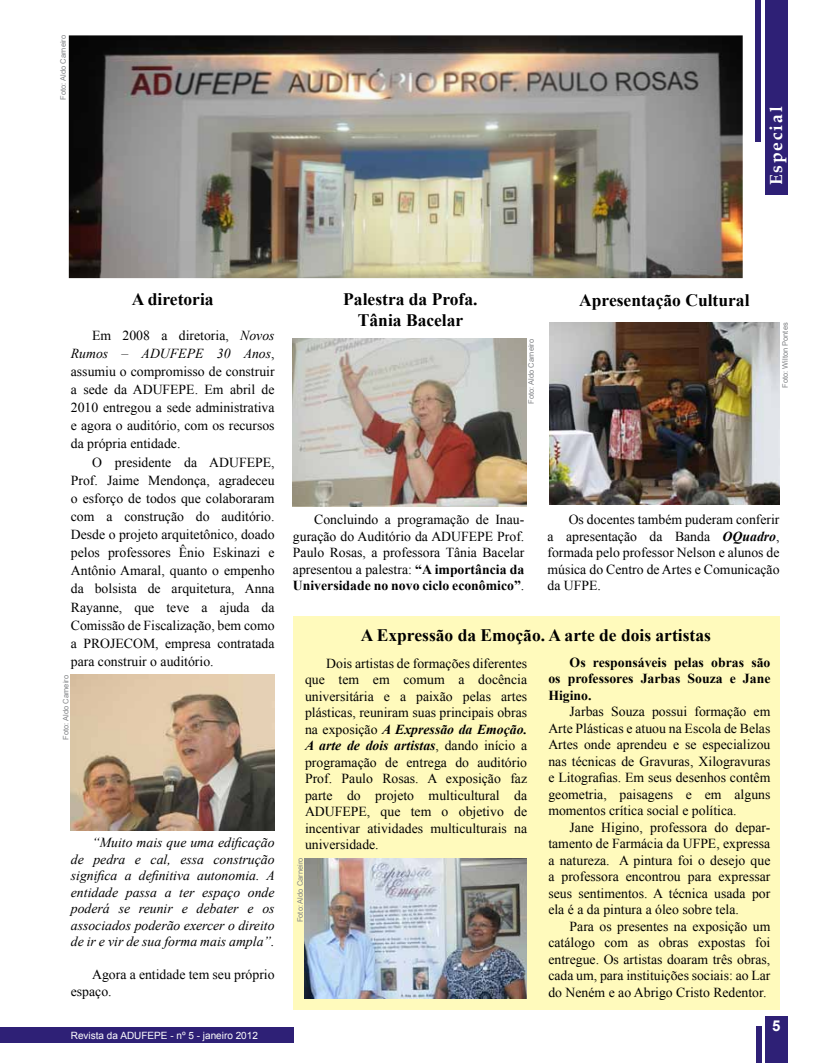
<style>
.page{position:relative;width:815px;height:1063px;background:#fff}
.page>*{position:absolute;margin:0;border:0;box-sizing:border-box;transform-origin:0 0}
.t1{font:700 17.5px/21px "Times New Roman";color:#000;text-align:center}
.t2{font:700 17.5px "Book Antiqua";letter-spacing:.1em;color:#fff}
.t3{font:700 15px "Arial";color:#fff}
.t4{font:13.75px/16.5px "Times New Roman";color:#000;text-align:justify}
.t5{font:italic 13.75px/16.5px "Times New Roman";color:#000;text-align:justify}
.t6{font:700 13.75px/16.5px "Times New Roman";color:#000;text-align:justify}
.t7{font:10px "Arial";color:#fff}
.t8{font:7.5px "Arial";color:#808285}
.s1{font-style:italic}
.s2{font-weight:700}
.s3{font-weight:700;font-style:italic}
</style>
<div class="page">
<div style="left:765px;top:0;width:22px;height:195px;background:#2e2076"></div>
<div style="left:755px;top:0;width:6px;height:142px;background:#2e2076"></div>
<div style="left:765px;top:1016px;width:22px;height:47px;background:#2e2076"></div>
<div style="left:756px;top:1027px;width:6px;height:36px;background:#2e2076"></div>
<div style="left:0;top:1028px;width:293px;height:15px;background:#2e2076"></div>
<div style="left:293px;top:617px;width:487px;height:393px;background:#fffabc"></div>
<img style="left:69px;top:35px;width:674px;height:243px">
<img style="left:71px;top:674px;width:203px;height:157px">
<img style="left:293px;top:338px;width:233px;height:168px">
<img style="left:305px;top:859px;width:222px;height:139px">
<img style="left:549px;top:323px;width:231px;height:182px">
<p class="t8" style="left:58px;top:100px;width:66px;rotate:-90deg">Foto: Aldo Carneiro</p>
<p class="t2" style="left:764px;top:185px;width:80px;rotate:-90deg">Especial</p>
<p class="t1" style="left:132px;top:288px;width:83px">A diretoria</p>
<p class="t4" style="left:71px;top:326px;width:205px;line-height:18.1px;text-indent:21px">Em 2008 a diretoria, <span class="s1">Novos Rumos – ADUFEPE 30 Anos</span>, assumiu o compromisso de construir a sede da ADUFEPE. Em abril de 2010 entregou a sede administrativa e agora o auditório, com os recursos da própria entidade.</p>
<p class="t4" style="left:71px;top:453px;width:205px;line-height:18.1px;text-indent:21px">O presidente da ADUFEPE, Prof. Jaime Mendonça, agradeceu o esforço de todos que colaboraram com a construção do auditório.<br>Desde o projeto arquitetônico, doado pelos professores Ênio Eskinazi e Antônio Amaral, quanto o empenho da bolsista de arquitetura, Anna Rayanne, que teve a ajuda da Comissão de Fiscalização, bem como a PROJECOM, empresa contratada para construir o auditório.</p>
<p class="t8" style="left:61px;top:740px;width:66px;rotate:-90deg">Foto: Aldo Carneiro</p>
<p class="t5" style="left:71px;top:834px;width:205px;text-indent:21px">“Muito mais que uma edificação de pedra e cal, essa construção significa a definitiva autonomia. A entidade passa a ter espaço onde poderá se reunir e debater e os associados poderão exercer o direito de ir e vir de sua forma mais ampla”.</p>
<p class="t4" style="left:71px;top:966px;width:205px;text-indent:21px">Agora a entidade tem seu próprio espaço.</p>
<p class="t7" style="left:71px;top:1029px;width:189px">Revista da ADUFEPE - nº 5 - janeiro 2012</p>
<p class="t1" style="left:343px;top:288px;width:136px">Palestra da Profa.<br>Tânia Bacelar</p>
<p class="t8" style="left:526px;top:404px;width:66px;rotate:-90deg">Foto: Aldo Carneiro</p>
<p class="t1" style="left:579px;top:289px;width:172px">Apresentação Cultural</p>
<p class="t8" style="left:780px;top:388px;width:67px;rotate:-90deg">Foto: Wilton Pontes</p>
<p class="t4" style="left:293px;top:511px;width:233px;text-indent:21px">Concluindo a programação de Inau&shy;guração do Auditório da ADUFEPE Prof.<br>Paulo Rosas, a professora Tânia Bacelar apresentou a palestra: <span class="s2">“A importância da Universidade no novo ciclo econômico”</span>.</p>
<p class="t4" style="left:547px;top:511px;width:234px;text-indent:21px">Os docentes também puderam conferir a apresentação da Banda <span class="s3">OQuadro</span>, formada pelo professor Nelson e alunos de música do Centro de Artes e Comunicação da UFPE.</p>
<p class="t1" style="left:361px;top:624px;width:352px">A Expressão da Emoção. A arte de dois artistas</p>
<p class="t4" style="left:305px;top:654px;width:224px;text-indent:21px">Dois artistas de formações diferentes que tem em comum a docência universitária e a paixão pelas artes plásticas, reuniram suas principais obras na exposição <span class="s3">A Expressão da Emoção.<br>A arte de dois artistas</span>, dando início a programação de entrega do auditório Prof. Paulo Rosas. A exposição faz parte do projeto multicultural da ADUFEPE, que tem o objetivo de incentivar atividades multiculturais na universidade.</p>
<p class="t6" style="left:548px;top:653px;width:224px;text-indent:21px">Os responsáveis pelas obras são os professores Jarbas Souza e Jane Higino.</p>
<p class="t4" style="left:548px;top:703px;width:224px;text-indent:21px">Jarbas Souza possui formação em Arte Plásticas e atuou na Escola de Belas Artes onde aprendeu e se especializou nas técnicas de Gravuras, Xilogravuras e Litografias. Em seus desenhos contêm geometria, paisagens e em alguns momentos crítica social e política.</p>
<p class="t4" style="left:548px;top:819px;width:224px;text-indent:21px">Jane Higino, professora do depar&shy;tamento de Farmácia da UFPE, expressa a natureza. A pintura foi o desejo que a professora encontrou para expressar seus sentimentos. A técnica usada por ela é a da pintura a óleo sobre tela.</p>
<p class="t4" style="left:548px;top:918px;width:224px;text-indent:21px">Para os presentes na exposição um catálogo com as obras expostas foi entregue. Os artistas doaram três obras, cada um, para instituições sociais: ao Lar do Neném e ao Abrigo Cristo Redentor.</p>
<p class="t8" style="left:295px;top:922px;width:66px;rotate:-90deg">Foto: Aldo Carneiro</p>
<p class="t3" style="left:772px;top:1016px;width:10px">5</p>
</div>
